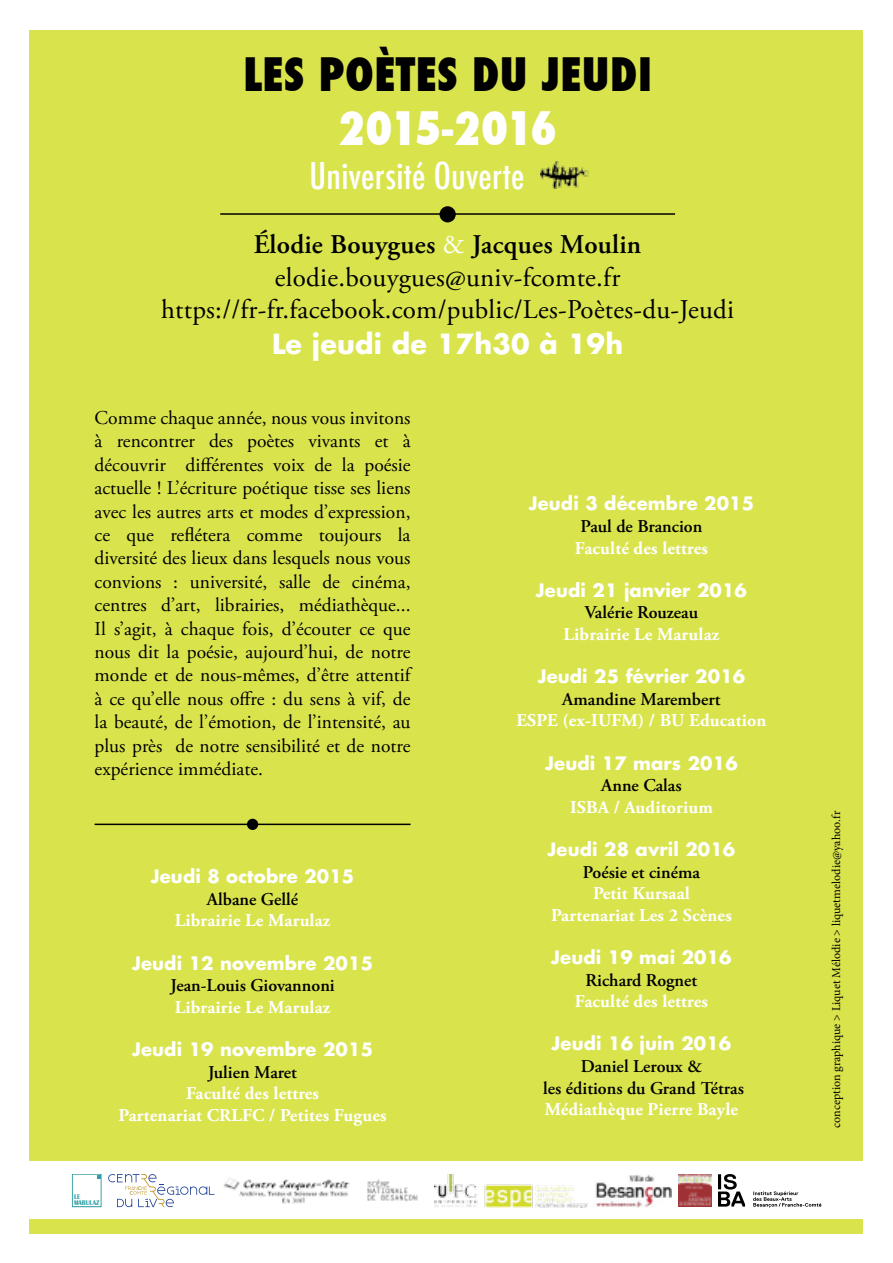
<style>
.page{position:relative;width:893px;height:1263px;background:#fff}
.page>*{position:absolute;margin:0;border:0;box-sizing:border-box;transform-origin:0 0}
.t1{font:800 condensed 45px "Futura";letter-spacing:.01em;color:#000}
.t2{font:800 condensed 45px "Futura";letter-spacing:-.055em;color:#fff}
.t3{font:500 condensed 36px "Futura";letter-spacing:.01em;color:#fff}
.t4{font:27px/32.4px "Adobe Garamond Pro";letter-spacing:.01em;color:#000;text-align:center}
.t5{font:700 27px "Futura";letter-spacing:.01em;color:#fff}
.t6{font:19.5px/23.4px "Adobe Garamond Pro";color:#000;text-align:justify}
.t7{font:700 18px/21.6px "Adobe Garamond Pro";letter-spacing:.01em;color:#fff;text-align:center}
.t8{font:700 18px "Futura";letter-spacing:.01em;color:#fff}
.t9{font:600 18px/21.6px "Adobe Garamond Pro";color:#000;text-align:center}
.t10{font:12px "Minion Pro";color:#000}
.t11{font:700 7.05px "Britannic";color:#309ea4;scale:.88 1}
.s1{font-weight:600}
.s2{color:#fff}
</style>
<div class="page">
<div style="left:30px;top:30px;width:833px;height:1203px;background:#d9e44d"></div>
<hr style="left:220px;top:213px;width:455px;height:2px;background:#000">
<div style="left:440px;top:206px;width:16px;height:16px;background:#000;border-radius:50%"></div>
<hr style="left:95px;top:824px;width:316px;height:1px;background:#000">
<div style="left:247px;top:819px;width:11px;height:11px;background:#000;border-radius:50%"></div>
<div style="left:26px;top:1161px;width:848px;height:58px;background:#fff"></div>
<div style="left:72px;top:1174px;width:29px;height:33px;border:1px solid #309ea4"></div>
<svg style="left:97px;top:1174px;width:4px;height:5px"></svg>
<img style="left:678px;top:1174px;width:33px;height:33px">
<img style="left:223px;top:1178px;width:127px;height:26px">
<img style="left:367px;top:1179px;width:51px;height:23px">
<img style="left:595px;top:1175px;width:77px;height:32px">
<img style="left:434px;top:1174px;width:153px;height:33px">
<svg style="left:718px;top:1174px;width:27px;height:32px"></svg>
<svg style="left:753px;top:1191px;width:68px;height:16px"></svg>
<svg style="left:108px;top:1174px;width:106px;height:33px"></svg>
<img style="left:540px;top:162px;width:48px;height:26px">
<h1 class="t1" style="left:243px;top:46px;width:410px">LES POÈTES DU JEUDI</h1>
<h1 class="t2" style="left:338px;top:100px;width:221px">2015-2016</h1>
<h2 class="t3" style="left:309px;top:153px;width:217px">Université Ouverte</h2>
<h3 class="t4" style="left:161px;top:230px;width:575px"><span class="s1">Élodie Bouygues</span> <span class="s2">&amp;</span> <span class="s1">Jacques Moulin </span>elodie.bouygues@univ-fcomte.fr https://fr-fr.facebook.com/public/Les-Poètes-du-Jeudi</h3>
<h3 class="t5" style="left:272px;top:325px;width:353px">Le jeudi de 17h30 à 19h</h3>
<p class="t6" style="left:95px;top:407px;width:317px">Comme chaque année, nous vous invitons à rencontrer des poètes vivants et à découvrir différentes voix de la poésie actuelle ! L’écriture poétique tisse ses liens avec les autres arts et modes d’expression, ce que reflétera comme toujours la diversité des lieux dans lesquels nous vous convions : université, salle de cinéma, centres d’art, librairies, médiathèque...<br>Il s’agit, à chaque fois, d’écouter ce que nous dit la poésie, aujourd’hui, de notre monde et de nous-mêmes, d’être attentif à ce qu’elle nous offre : du sens à vif, de la beauté, de l’émotion, de l’intensité, au plus près de notre sensibilité et de notre expérience immédiate.</p>
<p class="t8" style="left:151px;top:864px;width:205px">Jeudi 8 octobre 2015</p>
<p class="t9" style="left:207px;top:888px;width:93px">Albane Gellé</p>
<p class="t7" style="left:175px;top:910px;width:157px">Librairie Le Marulaz</p>
<p class="t8" style="left:132px;top:950px;width:243px">Jeudi 12 novembre 2015</p>
<p class="t9" style="left:170px;top:975px;width:166px">Jean-Louis Giovannoni</p>
<p class="t7" style="left:175px;top:996px;width:157px">Librairie Le Marulaz</p>
<p class="t8" style="left:132px;top:1037px;width:243px">Jeudi 19 novembre 2015</p>
<p class="t9" style="left:208px;top:1061px;width:90px">Julien Maret</p>
<p class="t7" style="left:119px;top:1083px;width:269px">Faculté des lettres<br>Partenariat CRLFC / Petites Fugues</p>
<p class="t11" style="left:74px;top:1193px;width:9px">LE</p>
<p class="t11" style="left:74px;top:1199px;width:30px">MARULAZ</p>
<p class="t8" style="left:529px;top:491px;width:227px">Jeudi 3 décembre 2015</p>
<p class="t9" style="left:581px;top:516px;width:123px">Paul de Brancion</p>
<p class="t7" style="left:575px;top:537px;width:134px">Faculté des lettres</p>
<p class="t8" style="left:536px;top:577px;width:212px">Jeudi 21 janvier 2016</p>
<p class="t9" style="left:585px;top:602px;width:115px">Valérie Rouzeau</p>
<p class="t7" style="left:564px;top:624px;width:157px">Librairie Le Marulaz</p>
<p class="t8" style="left:538px;top:664px;width:209px">Jeudi 25 février 2016</p>
<p class="t9" style="left:562px;top:688px;width:160px">Amandine Marembert</p>
<p class="t7" style="left:516px;top:710px;width:251px">ESPE (ex-IUFM) / BU Education</p>
<p class="t8" style="left:545px;top:750px;width:194px">Jeudi 17 mars 2016</p>
<p class="t9" style="left:601px;top:775px;width:82px">Anne Calas</p>
<p class="t7" style="left:570px;top:797px;width:144px">ISBA / Auditorium</p>
<p class="t8" style="left:548px;top:837px;width:189px">Jeudi 28 avril 2016</p>
<p class="t9" style="left:583px;top:861px;width:119px">Poésie et cinéma</p>
<p class="t7" style="left:551px;top:883px;width:182px">Petit Kursaal<br>Partenariat Les 2 Scènes</p>
<p class="t8" style="left:551px;top:945px;width:182px">Jeudi 19 mai 2016</p>
<p class="t9" style="left:585px;top:969px;width:113px">Richard Rognet</p>
<p class="t7" style="left:575px;top:991px;width:134px">Faculté des lettres</p>
<p class="t8" style="left:552px;top:1031px;width:181px">Jeudi 16 juin 2016</p>
<p class="t9" style="left:543px;top:1056px;width:202px">Daniel Leroux &amp;<br>les éditions du Grand Tétras</p>
<p class="t7" style="left:545px;top:1099px;width:195px">Médiathèque Pierre Bayle</p>
<p class="t10" style="left:828px;top:1128px;width:318px;rotate:-90deg">conception graphique &gt; Liquet Mélodie &gt; liquetmelodie@yahoo.fr</p>
</div>
